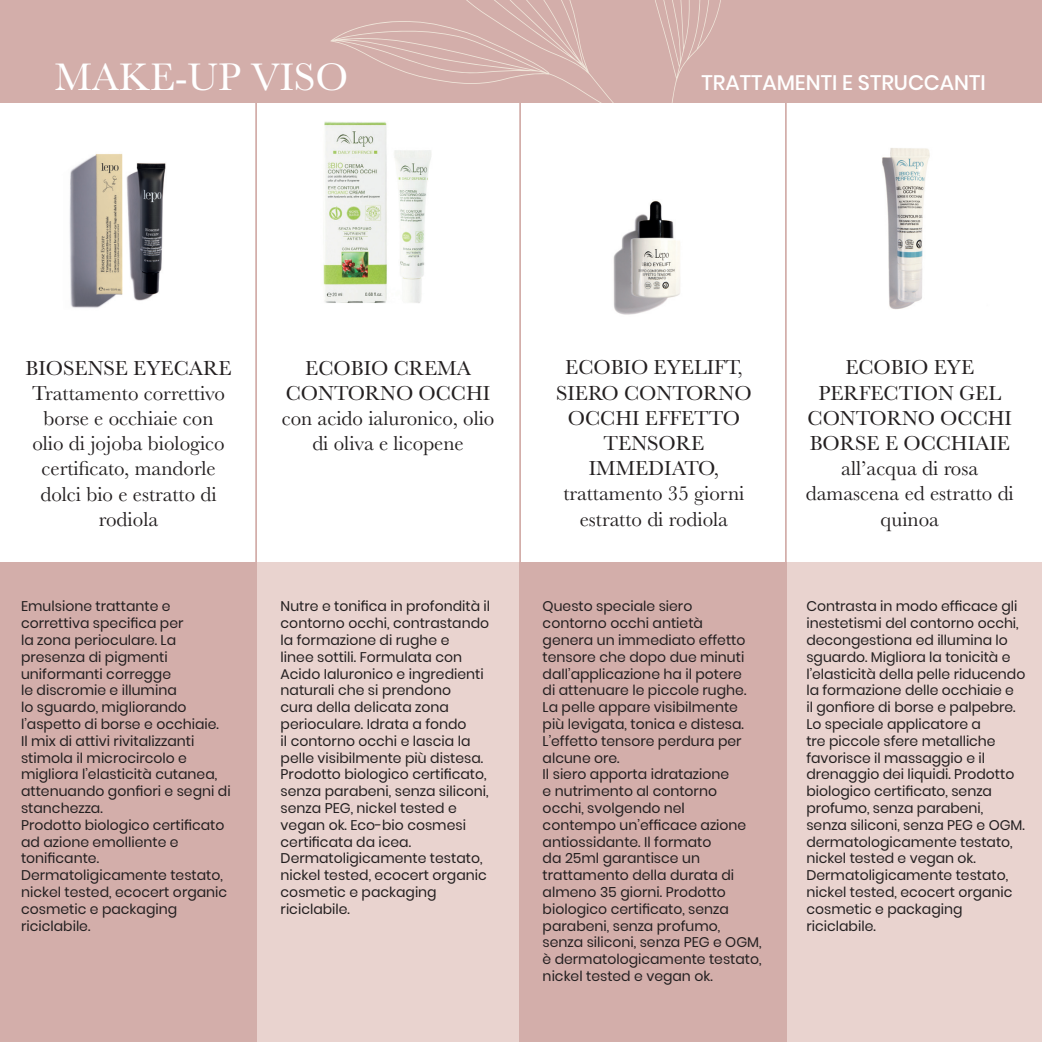
<style>
.page{position:relative;width:1042px;height:1042px;background:#fff}
.page>*{position:absolute;margin:0;border:0;box-sizing:border-box;transform-origin:0 0}
.t1{font:39.9px "Baskerville";color:#fff}
.t2{font:21px/25.2px "Baskerville";color:#231f20;text-align:center}
.t3{font:500 21px "Poppins";color:#fff}
.t4{font:14px/16.8px "Poppins";color:#231f20}
</style>
<div class="page">
<hr style="left:255px;top:79px;width:2px;height:483px;background:#d3aeaa">
<hr style="left:519px;top:79px;width:2px;height:483px;background:#d3aeaa">
<hr style="left:785px;top:79px;width:2px;height:483px;background:#d3aeaa">
<div style="left:255px;top:562px;width:266px;height:480px;background:#e9d3cf"></div>
<div style="left:783px;top:562px;width:259px;height:480px;background:#e9d3cf"></div>
<div style="left:0;top:562px;width:257px;height:480px;background:#d3aeaa"></div>
<div style="left:519px;top:562px;width:268px;height:480px;background:#d3aeaa"></div>
<div style="left:0;top:0;width:1042px;height:103px;background:#d3aeaa"></div>
<svg style="left:330px;top:0;width:391px;height:103px"></svg>
<img style="left:69px;top:154px;width:97px;height:154px">
<img style="left:323px;top:121px;width:109px;height:182px">
<img style="left:613px;top:200px;width:67px;height:115px">
<img style="left:882px;top:148px;width:48px;height:162px">
<h1 class="t1" style="left:55px;top:52px;width:295px">MAKE-UP VISO</h1>
<h2 class="t3" style="left:701px;top:71px;width:286px">TRATTAMENTI E STRUCCANTI</h2>
<h2 class="t2" style="left:26px;top:355px;width:207px">BIOSENSE EYECARE<br>Trattamento correttivo borse e occhiaie con olio di jojoba biologico certificato, mandorle dolci bio e estratto di rodiola</h2>
<h2 class="t2" style="left:282px;top:355px;width:214px">ECOBIO CREMA<br>CONTORNO OCCHI con acido ialuronico, olio di oliva e licopene</h2>
<p class="t4" style="left:21px;top:598px;width:211px">Emulsione trattante e correttiva specifica per<br>la zona perioculare. La presenza di pigmenti uniformanti corregge<br>le discromie e illumina<br>lo sguardo, migliorando l’aspetto di borse e occhiaie.<br>Il mix di attivi rivitalizzanti stimola il microcircolo e migliora l’elasticità cutanea, attenuando gonfiori e segni di stanchezza.<br>Prodotto biologico certificato ad azione emolliente e tonificante.<br>Dermatoligicamente testato, nickel tested, ecocert organic cosmetic e packaging riciclabile.</p>
<p class="t4" style="left:281px;top:598px;width:211px">Nutre e tonifica in profondità il contorno occhi, contrastando la formazione di rughe e<br>linee sottili. Formulata con<br>Acido Ialuronico e ingredienti naturali che si prendono<br>cura della delicata zona perioculare. Idrata a fondo<br>il contorno occhi e lascia la pelle visibilmente più distesa.<br>Prodotto biologico certificato, senza parabeni, senza siliconi, senza PEG, nickel tested e vegan ok. Eco-bio cosmesi certificata da icea.<br>Dermatoligicamente testato, nickel tested, ecocert organic cosmetic e packaging riciclabile.</p>
<h2 class="t2" style="left:556px;top:355px;width:197px">ECOBIO EYELIFT,<br>SIERO CONTORNO<br>OCCHI EFFETTO<br>TENSORE<br>IMMEDIATO, trattamento 35 giorni estratto di rodiola</h2>
<p class="t4" style="left:543px;top:598px;width:220px">Questo speciale siero<br>contorno occhi antietà<br>genera un immediato effetto tensore che dopo due minuti dall’applicazione ha il potere<br>di attenuare le piccole rughe.<br>La pelle appare visibilmente più levigata, tonica e distesa.<br>L’effetto tensore perdura per alcune ore.<br>Il siero apporta idratazione<br>e nutrimento al contorno occhi, svolgendo nel contempo un’efficace azione antiossidante. Il formato<br>da 25ml garantisce un trattamento della durata di almeno 35 giorni. Prodotto biologico certificato, senza parabeni, senza profumo, senza siliconi, senza PEG e OGM, è dermatologicamente testato, nickel tested e vegan ok.</p>
<h2 class="t2" style="left:806px;top:355px;width:210px">ECOBIO EYE<br>PERFECTION GEL<br>CONTORNO OCCHI<br>BORSE E OCCHIAIE all’acqua di rosa damascena ed estratto di quinoa</h2>
<p class="t4" style="left:806px;top:598px;width:220px">Contrasta in modo efficace gli inestetismi del contorno occhi, decongestiona ed illumina lo sguardo. Migliora la tonicità e l’elasticità della pelle riducendo la formazione delle occhiaie e<br>il gonfiore di borse e palpebre.<br>Lo speciale applicatore a<br>tre piccole sfere metalliche favorisce il massaggio e il drenaggio dei liquidi. Prodotto biologico certificato, senza profumo, senza parabeni, senza siliconi, senza PEG e OGM. dermatologicamente testato, nickel tested e vegan ok.<br>Dermatoligicamente testato, nickel tested, ecocert organic cosmetic e packaging riciclabile.</p>
</div>
